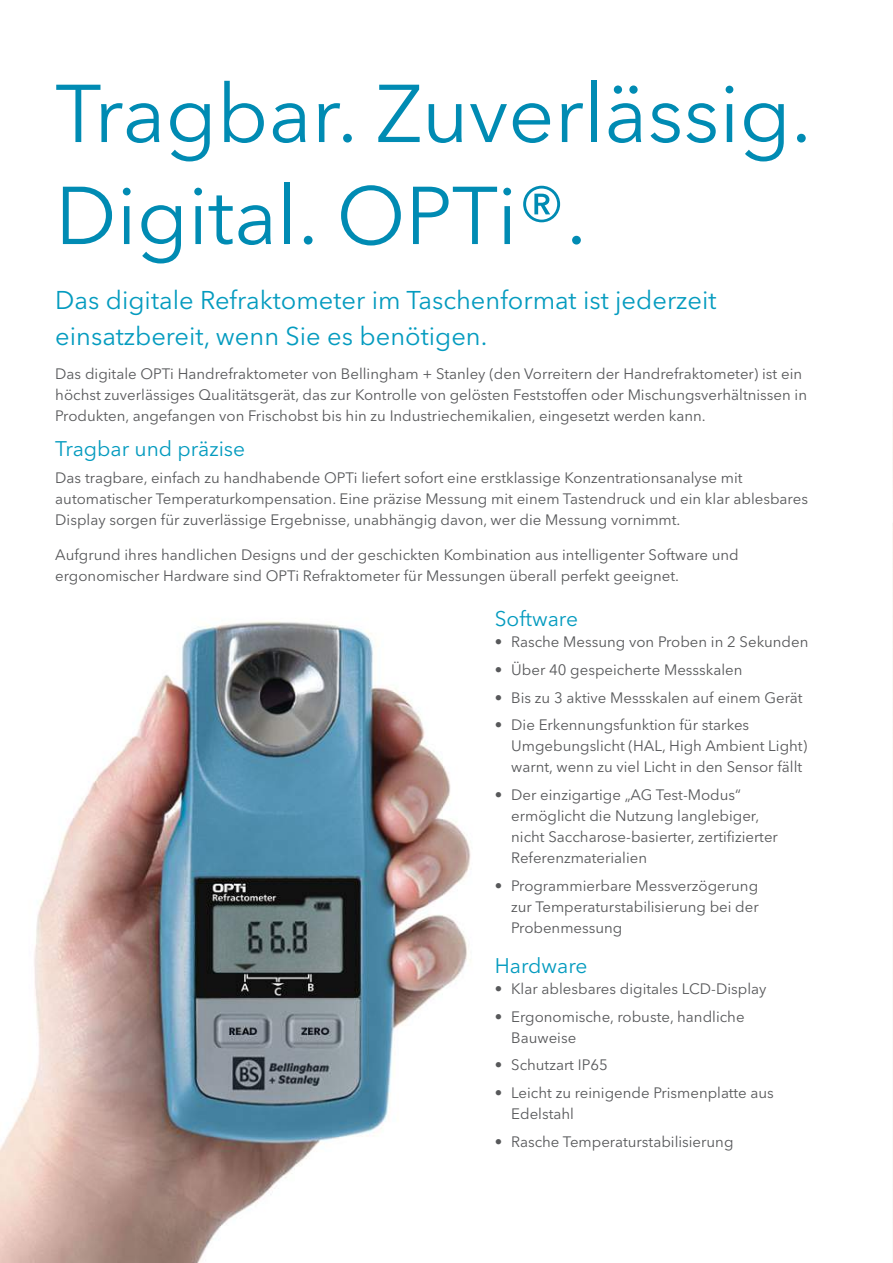
<style>
.page{position:relative;width:893px;height:1263px;background:#fff}
.page>*{position:absolute;margin:0;border:0;box-sizing:border-box;transform-origin:0 0}
.t1{font:81px/102px "Avenir Next LT Pro";color:#008bb3}
.t2{font:25.5px/36px "Avenir Next LT Pro";color:#049bbf}
.t3{font:21px "Avenir Next LT Pro";color:#049bbf}
.t4{font:15px/21px "Avenir Next LT Pro";color:#57585a}
</style>
<div class="page">
<img style="left:892px;top:426px;width:1px;height:265px">
<img style="left:0;top:621px;width:471px;height:642px">
<h1 class="t1" style="left:55px;top:63px;width:758px">Tragbar. Zuverlässig.<br>Digital. OPTi®.</h1>
<h2 class="t2" style="left:55px;top:282px;width:663px">Das digitale Refraktometer im Taschenformat ist jederzeit einsatzbereit, wenn Sie es benötigen.</h2>
<p class="t4" style="left:55px;top:363px;width:753px">Das digitale OPTi Handrefraktometer von Bellingham + Stanley (den Vorreitern der Handrefraktometer) ist ein höchst zuverlässiges Qualitätsgerät, das zur Kontrolle von gelösten Feststoffen oder Mischungsverhältnissen in<br>Produkten, angefangen von Frischobst bis hin zu Industriechemikalien, eingesetzt werden kann.</p>
<h3 class="t3" style="left:55px;top:436px;width:192px">Tragbar und präzise</h3>
<p class="t4" style="left:55px;top:468px;width:754px">Das tragbare, einfach zu handhabende OPTi liefert sofort eine erstklassige Konzentrationsanalyse mit automatischer Temperaturkompensation. Eine präzise Messung mit einem Tastendruck und ein klar ablesbares<br>Display sorgen für zuverlässige Ergebnisse, unabhängig davon, wer die Messung vornimmt.</p>
<p class="t4" style="left:55px;top:544px;width:685px">Aufgrund ihres handlichen Designs und der geschickten Kombination aus intelligenter Software und ergonomischer Hardware sind OPTi Refraktometer für Messungen überall perfekt geeignet.</p>
<h3 class="t3" style="left:495px;top:606px;width:85px">Software</h3>
<p class="t4" style="left:495px;top:631px;width:315px">• Rasche Messung von Proben in 2 Sekunden</p>
<p class="t4" style="left:495px;top:659px;width:249px">• Über 40 gespeicherte Messskalen</p>
<p class="t4" style="left:495px;top:687px;width:309px">• Bis zu 3 aktive Messskalen auf einem Gerät</p>
<p class="t4" style="left:511px;top:715px;width:297px;text-indent:-16px">• Die Erkennungsfunktion für starkes<br>Umgebungslicht (HAL, High Ambient Light) warnt, wenn zu viel Licht in den Sensor fällt</p>
<p class="t4" style="left:511px;top:784px;width:268px;text-indent:-16px">• Der einzigartige „AG Test-Modus“ ermöglicht die Nutzung langlebiger, nicht Saccharose-basierter, zertifizierter Referenzmaterialien</p>
<p class="t4" style="left:511px;top:875px;width:249px;text-align:justify;text-indent:-16px">• Programmierbare Messverzögerung zur Temperaturstabilisierung bei der Probenmessung</p>
<h3 class="t3" style="left:495px;top:953px;width:94px">Hardware</h3>
<p class="t4" style="left:495px;top:978px;width:273px">• Klar ablesbares digitales LCD-Display</p>
<p class="t4" style="left:511px;top:1006px;width:235px;text-indent:-16px">• Ergonomische, robuste, handliche<br>Bauweise</p>
<p class="t4" style="left:495px;top:1055px;width:115px">• Schutzart IP65</p>
<p class="t4" style="left:511px;top:1082px;width:264px;text-indent:-16px">• Leicht zu reinigende Prismenplatte aus<br>Edelstahl</p>
<p class="t4" style="left:495px;top:1131px;width:240px">• Rasche Temperaturstabilisierung</p>
</div>
